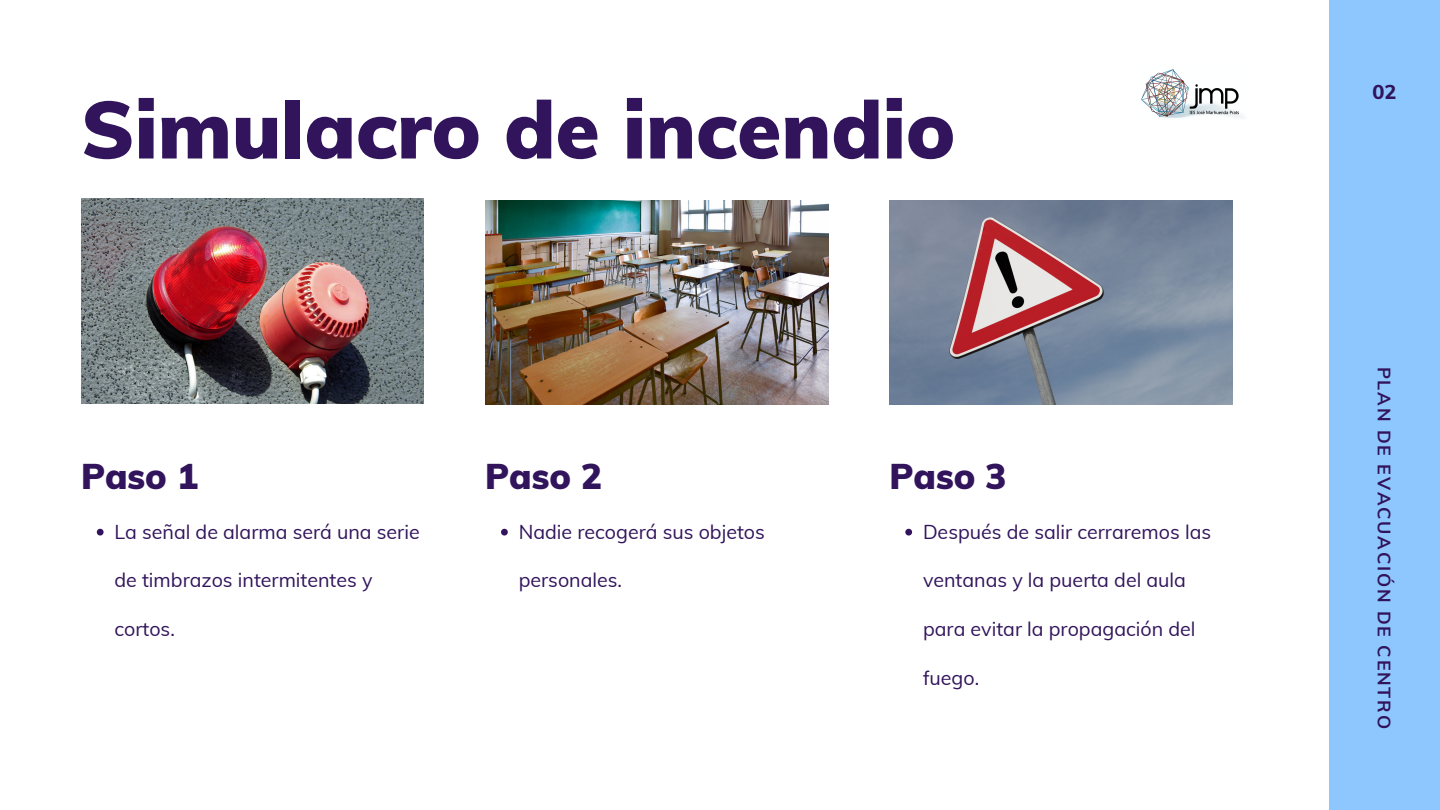
<style>
.page{position:relative;width:1440px;height:810px;background:#fff}
.page>*{position:absolute;margin:0;border:0;box-sizing:border-box;transform-origin:0 0}
.t1{font:900 80px "Muli";color:#31145b}
.t2{font:900 35px "Muli";color:#31145b}
.t3{font:800 20px "Muli";color:#31145b}
.t4{font:19.7px "Muli";color:#31145b}
.t5{font:700 18px "Muli";letter-spacing:.1em;color:#31145b}
</style>
<div class="page">
<div style="left:1329px;top:0;width:111px;height:810px;background:#8ec7fe"></div>
<svg style="left:501px;top:529px;width:7px;height:7px"></svg>
<img style="left:485px;top:200px;width:343px;height:205px">
<svg style="left:97px;top:529px;width:7px;height:7px"></svg>
<img style="left:81px;top:199px;width:343px;height:204px">
<svg style="left:905px;top:529px;width:7px;height:7px"></svg>
<img style="left:890px;top:200px;width:342px;height:205px">
<img style="left:1141px;top:69px;width:102px;height:49px">
<h1 class="t1" style="left:81px;top:78px;width:876px">Simulacro de incendio</h1>
<h2 class="t2" style="left:81px;top:454px;width:118px">Paso 1</h2>
<p class="t4" style="left:114px;top:519px;width:307px">La señal de alarma será una serie</p>
<p class="t4" style="left:114px;top:567px;width:260px">de timbrazos intermitentes y</p>
<p class="t4" style="left:114px;top:616px;width:62px">cortos.</p>
<h2 class="t2" style="left:485px;top:454px;width:119px">Paso 2</h2>
<p class="t4" style="left:519px;top:519px;width:248px">Nadie recogerá sus objetos</p>
<p class="t4" style="left:519px;top:567px;width:105px">personales.</p>
<h2 class="t2" style="left:890px;top:454px;width:118px">Paso 3</h2>
<p class="t4" style="left:923px;top:519px;width:290px">Después de salir cerraremos las</p>
<p class="t4" style="left:923px;top:567px;width:265px">ventanas y la puerta del aula</p>
<p class="t4" style="left:923px;top:616px;width:274px">para evitar la propagación del</p>
<p class="t4" style="left:923px;top:665px;width:58px">fuego.</p>
<p class="t3" style="left:1372px;top:79px;width:26px">02</p>
<p class="t5" style="left:1396px;top:367px;width:364px;rotate:90deg">PLAN DE EVACUACIÓN DE CENTRO</p>
</div>
